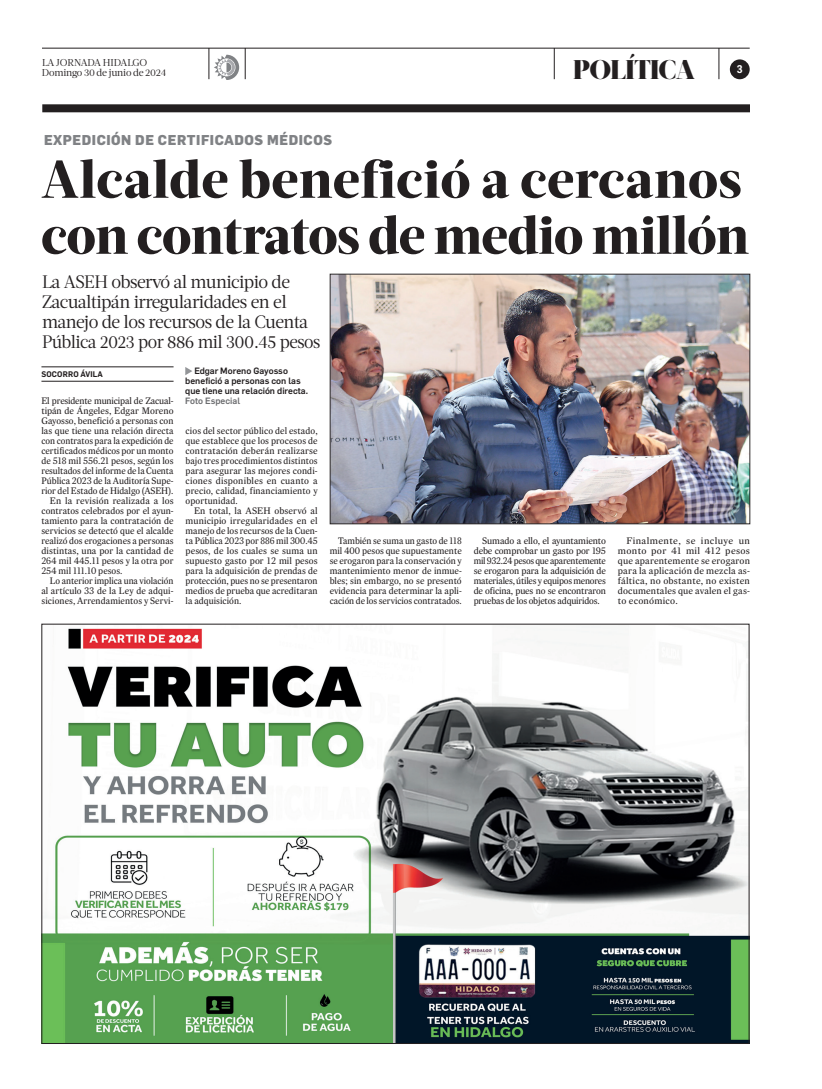
<style>
.page{position:relative;width:822px;height:1089px;background:#fff}
.page>*{position:absolute;margin:0;border:0;box-sizing:border-box;transform-origin:0 0}
.t1{font:800 53px/56px "Acta Headline";letter-spacing:-.005em;color:#231f20}
.t2{font:900 27px "Acta Display";letter-spacing:-.02em;color:#231f20}
.t3{font:18px/20px "Acta Deck";letter-spacing:-.03em;color:#231f20}
.t4{font:800 14px "Flama";letter-spacing:.04em;color:#808285}
.t5{font:600 11px "Flama Semicond";color:#fff}
.t6{font:10px/10px "Acta Deck";letter-spacing:-.02em;color:#231f20}
.t7{font:9.5px/10px "Expresso Tx";color:#231f20;text-align:justify}
.t8{font:9.5px/10px "Expresso Tx";color:#231f20;text-align:justify;scale:.96 1}
.t9{font:9.5px/10px "Expresso Tx";color:#231f20;text-align:justify;scale:1.04 1}
.t10{font:9.5px "Expresso Tx";color:#231f20;scale:.95 1}
.t11{font:9.5px "Expresso Tx";letter-spacing:-.02em;color:#231f20}
.t12{font:500 9px/10px "Flama";color:#231f20}
.t13{font:500 9px "Flama";color:#6c6d70}
.t14{font:600 8px "Flama";letter-spacing:.02em;color:#231f20}
</style>
<div class="page">
<div style="left:42px;top:104px;width:708px;height:8px;background:#231f20"></div>
<hr style="left:42px;top:48px;width:708px;height:1px;background:#231f20">
<div style="left:730px;top:59px;width:20px;height:20px;background:#231f20;border-radius:50%"></div>
<hr style="left:209px;top:48px;width:1px;height:31px;background:#231f20">
<hr style="left:245px;top:48px;width:1px;height:31px;background:#231f20">
<hr style="left:554px;top:48px;width:1px;height:31px;background:#231f20">
<hr style="left:719px;top:48px;width:1px;height:31px;background:#231f20">
<svg style="left:214px;top:55px;width:25px;height:24px"></svg>
<img style="left:44px;top:626px;width:703px;height:416px">
<hr style="left:41px;top:367px;width:133px;height:1px;background:#231f20">
<hr style="left:41px;top:381px;width:133px;height:1px;background:#231f20">
<img style="left:332px;top:276px;width:416px;height:246px">
<div style="left:330px;top:274px;width:420px;height:250px;border:1px solid #231f20"></div>
<svg style="left:185px;top:367px;width:7px;height:8px"></svg>
<p class="t6" style="left:42px;top:58px;width:126px">LA JORNADA HIDALGO<br>Domingo 30 de junio de 2024</p>
<h2 class="t2" style="left:573px;top:53px;width:123px">POLÍTICA</h2>
<p class="t5" style="left:737px;top:62px;width:7px">3</p>
<h3 class="t4" style="left:44px;top:129px;width:290px">EXPEDICIÓN DE CERTIFICADOS MÉDICOS</h3>
<h1 class="t1" style="left:41px;top:152px;width:709px">Alcalde benefició a cercanos con contratos de medio millón</h1>
<h3 class="t3" style="left:42px;top:272px;width:280px">La ASEH observó al municipio de Zacualtipán irregularidades en el manejo de los recursos de la Cuenta Pública 2023 por 886 mil 300.45 pesos</h3>
<p class="t12" style="left:185px;top:365px;width:124px;text-indent:9px">Edgar Moreno Gayosso benefició a personas con las que tiene una relación directa.</p>
<p class="t13" style="left:185px;top:394px;width:56px">Foto Especial</p>
<p class="t14" style="left:41px;top:368px;width:63px">SOCORRO ÁVILA</p>
<p class="t11" style="left:41px;top:395px;width:134px">El presidente municipal de Zacual-</p>
<p class="t7" style="left:41px;top:406px;width:134px">tipán de Ángeles, Edgar Moreno</p>
<p class="t7" style="left:41px;top:416px;width:134px">Gayosso, benefició a personas con</p>
<p class="t7" style="left:41px;top:426px;width:134px">las que tiene una relación directa</p>
<p class="t10" style="left:41px;top:435px;width:141px">con contratos para la expedición de</p>
<p class="t8" style="left:41px;top:446px;width:139px">certificados médicos por un monto</p>
<p class="t7" style="left:41px;top:456px;width:134px">de 518 mil 556.21 pesos, según los</p>
<p class="t10" style="left:41px;top:465px;width:141px">resultados del informe de la Cuenta</p>
<p class="t8" style="left:41px;top:476px;width:139px">Pública 2023 de la Auditoría Supe-</p>
<p class="t8" style="left:41px;top:486px;width:139px">rior del Estado de Hidalgo (ASEH).</p>
<p class="t7" style="left:50px;top:496px;width:125px">En la revisión realizada a los</p>
<p class="t7" style="left:41px;top:506px;width:134px">contratos celebrados por el ayun-</p>
<p class="t7" style="left:41px;top:516px;width:134px">tamiento para la contratación de</p>
<p class="t7" style="left:41px;top:526px;width:134px">servicios se detectó que el alcalde</p>
<p class="t8" style="left:41px;top:536px;width:139px">realizó dos erogaciones a personas</p>
<p class="t7" style="left:41px;top:546px;width:134px">distintas, una por la cantidad de</p>
<p class="t7" style="left:41px;top:556px;width:134px">264 mil 445.11 pesos y la otra por</p>
<p class="t7" style="left:41px;top:566px;width:83px">254 mil 111.10 pesos.</p>
<p class="t10" style="left:50px;top:575px;width:132px">Lo anterior implica una violación</p>
<p class="t7" style="left:41px;top:586px;width:134px">al artículo 33 de la Ley de adqui-</p>
<p class="t7" style="left:41px;top:596px;width:134px">siciones, Arrendamientos y Servi-</p>
<p class="t7" style="left:186px;top:426px;width:134px">cios del sector público del estado, que establece que los procesos de contratación deberán realizarse bajo tres procedimientos distintos para asegurar las mejores condi&shy;ciones disponibles en cuanto a precio, calidad, financiamiento y oportunidad.</p>
<p class="t7" style="left:186px;top:506px;width:134px;text-indent:9px">En total, la ASEH observó al municipio irregularidades en el manejo de los recursos de la Cuen&shy;ta Pública 2023 por 886 mil 300.45 pesos, de los cuales se suma un supuesto gasto por 12 mil pesos para la adquisición de prendas de protección, pues no se presentaron medios de prueba que acreditaran la adquisición.</p>
<p class="t8" style="left:330px;top:536px;width:139px;text-indent:9px">También se suma un gasto de 118 mil 400 pesos que supuestamente se erogaron para la conservación y mantenimiento menor de inmue&shy;bles; sin embargo, no se presentó evidencia para determinar la apli&shy;cación de los servicios contratados.</p>
<p class="t7" style="left:474px;top:536px;width:134px;text-indent:9px">Sumado a ello, el ayuntamiento debe comprobar un gasto por 195 mil 932.24 pesos que aparentemente se erogaron para la adquisición de materiales, útiles y equipos menores de oficina, pues no se encontraron pruebas de los objetos adquiridos.</p>
<p class="t9" style="left:618px;top:536px;width:129px;text-indent:9px">Finalmente, se incluye un monto por 41 mil 412 pesos que aparentemente se erogaron para la aplicación de mezcla as&shy;fáltica, no obstante, no existen documentales que avalen el gas&shy;to económico.</p>
</div>
